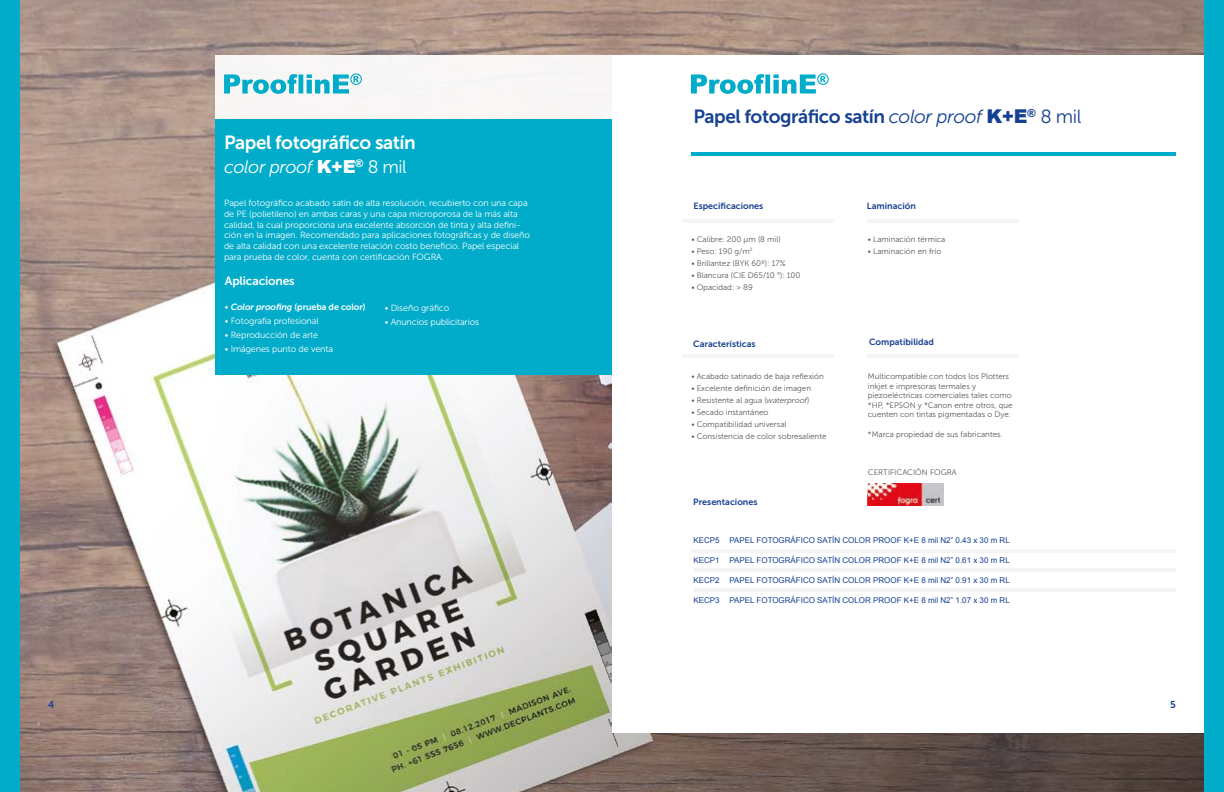
<style>
.page{position:relative;width:1224px;height:792px;background:#fff}
.page>*{position:absolute;margin:0;border:0;box-sizing:border-box;transform-origin:0 0}
.t1{font:19px "Museo Sans 700";letter-spacing:-.025em;color:#164192}
.t2{font:19px "Museo Sans 700";letter-spacing:-.025em;color:#fff}
.t3{font:italic 18px "Museo Sans 300";letter-spacing:-.025em;color:#fff}
.t4{font:12px "Museo Sans 700";letter-spacing:-.01em;color:#fff}
.t5{font:10px "Museo Sans 700";color:#164192}
.t6{font:9px/10.8px "Museo Sans 300";letter-spacing:-.01em;color:#fff}
.t7{font:9px "Museo Sans 700";color:#164192}
.t8{font:9px "Museo Sans 700";letter-spacing:-.01em;color:#fff}
.t9{font:8px/9.6px "Museo Sans 300";color:#575756}
.t10{font:8px "Arial";color:#164192}
.s1{font-family:"Arial";font-weight:900;font-style:normal}
.s2{font-style:normal}
.s3{font-family:"Museo Sans 300"}
.s4{font-style:italic}
.s5{font-family:"Museo Sans 300";font-style:italic}
.s6{font-family:"Arial";font-weight:900}
</style>
<div class="page">
<img style="left:20px;top:0;width:1184px;height:792px">
<div style="left:612px;top:55px;width:592px;height:678px;background:#fff"></div>
<div style="left:0;top:0;width:20px;height:792px;background:#00acc9"></div>
<hr style="left:691px;top:152px;width:485px;height:3px;background:#00acc9">
<div style="left:1204px;top:0;width:20px;height:792px;background:#00acc9"></div>
<div style="left:215px;top:55px;width:397px;height:64px;background:#f9f7f6"></div>
<div style="left:215px;top:119px;width:397px;height:255px;background:#00acc9"></div>
<svg style="left:224px;top:73px;width:138px;height:21px"></svg>
<svg style="left:691px;top:73px;width:138px;height:21px"></svg>
<hr style="left:867px;top:219px;width:152px;height:3px;background:#f4f4f4">
<hr style="left:683px;top:219px;width:151px;height:3px;background:#f4f4f4">
<hr style="left:691px;top:549px;width:485px;height:3px;background:#f4f4f4">
<hr style="left:867px;top:355px;width:152px;height:3px;background:#f4f4f4">
<hr style="left:683px;top:355px;width:151px;height:3px;background:#f4f4f4">
<hr style="left:693px;top:569px;width:483px;height:3px;background:#f4f4f4">
<hr style="left:693px;top:588px;width:483px;height:3px;background:#f4f4f4">
<img style="left:868px;top:484px;width:75px;height:22px">
<h1 class="t2" style="left:224px;top:132px;width:193px">Papel fotográfico satín</h1>
<h2 class="t3" style="left:224px;top:157px;width:184px">color proof <span class="s1">K+E</span><sup>®</sup> <span class="s2">8 mil</span></h2>
<p class="t6" style="left:224px;top:198px;width:307px">Papel fotográfico acabado satín de alta resolución, recubierto con una capa de PE (polietileno) en ambas caras y una capa microporosa de la más alta calidad, la cual proporciona una excelente absorción de tinta y alta defini&shy;ción en la imagen. Recomendado para aplicaciones fotográficas y de diseño de alta calidad con una excelente relación costo beneficio. Papel especial para prueba de color, cuenta con certificación FOGRA.</p>
<h3 class="t4" style="left:225px;top:274px;width:71px">Aplicaciones</h3>
<p class="t8" style="left:225px;top:302px;width:142px"><span class="s3">•</span> <span class="s4">Color proofing</span> (prueba de color)</p>
<p class="t6" style="left:225px;top:315px;width:95px">• Fotografía profesional</p>
<p class="t6" style="left:225px;top:329px;width:95px">• Reproducción de arte</p>
<p class="t6" style="left:225px;top:343px;width:110px">• Imágenes punto de venta</p>
<p class="t6" style="left:385px;top:302px;width:66px">• Diseño gráfico</p>
<p class="t6" style="left:385px;top:316px;width:96px">• Anuncios publicitarios</p>
<h1 class="t1" style="left:693px;top:106px;width:390px">Papel fotográfico satín <span class="s5">color proof</span> <span class="s6">K+E</span><sup>®</sup> <span class="s3">8 mil</span></h1>
<p class="t7" style="left:694px;top:201px;width:71px">Especificaciones</p>
<p class="t7" style="left:867px;top:201px;width:51px">Laminación</p>
<p class="t9" style="left:691px;top:234px;width:91px">• Calibre: 200 μm (8 mil)</p>
<p class="t9" style="left:691px;top:246px;width:62px">• Peso: 190 g/m<sup>2</sup></p>
<p class="t9" style="left:691px;top:258px;width:96px">• Brillantez (BYK 60º): 17%</p>
<p class="t9" style="left:691px;top:270px;width:111px">• Blancura (CIE D65/10 °): 100</p>
<p class="t9" style="left:691px;top:282px;width:63px">• Opacidad: &gt; 89</p>
<p class="t9" style="left:868px;top:234px;width:79px">• Laminación térmica</p>
<p class="t9" style="left:868px;top:246px;width:75px">• Laminación en frío</p>
<p class="t7" style="left:693px;top:339px;width:64px">Características</p>
<p class="t7" style="left:869px;top:337px;width:67px">Compatibilidad</p>
<p class="t9" style="left:691px;top:372px;width:134px">• Acabado satinado de baja reflexión</p>
<p class="t9" style="left:691px;top:384px;width:121px">• Excelente definición de imagen</p>
<p class="t9" style="left:691px;top:396px;width:120px">• Resistente al agua (<span class="s4">waterproof</span>)</p>
<p class="t9" style="left:691px;top:408px;width:79px">• Secado instantáneo</p>
<p class="t9" style="left:691px;top:420px;width:97px">• Compatibilidad universal</p>
<p class="t9" style="left:691px;top:432px;width:137px">• Consistencia de color sobresaliente</p>
<p class="t9" style="left:868px;top:372px;width:146px">Multicompatible con todos los Plotters inkjet e impresoras termales y piezoeléctricas comerciales tales como *HP, *EPSON y *Canon entre otros, que cuenten con tintas pigmentadas o Dye.</p>
<p class="t9" style="left:868px;top:429px;width:136px">*Marca propiedad de sus fabricantes.</p>
<p class="t9" style="left:868px;top:468px;width:90px">CERTIFICACIÓN FOGRA</p>
<p class="t7" style="left:693px;top:497px;width:66px">Presentaciones</p>
<p class="t10" style="left:693px;top:535px;width:318px">KECP5 PAPEL FOTOGRÁFICO SATÍN COLOR PROOF K+E 8 mil N2” 0.43 x 30 m RL</p>
<p class="t10" style="left:693px;top:555px;width:318px">KECP1 PAPEL FOTOGRÁFICO SATÍN COLOR PROOF K+E 8 mil N2” 0.61 x 30 m RL</p>
<p class="t10" style="left:693px;top:575px;width:318px">KECP2 PAPEL FOTOGRÁFICO SATÍN COLOR PROOF K+E 8 mil N2” 0.91 x 30 m RL</p>
<p class="t10" style="left:693px;top:595px;width:318px">KECP3 PAPEL FOTOGRÁFICO SATÍN COLOR PROOF K+E 8 mil N2” 1.07 x 30 m RL</p>
<p class="t5" style="left:48px;top:699px;width:8px">4</p>
<p class="t5" style="left:1170px;top:699px;width:7px">5</p>
</div>
